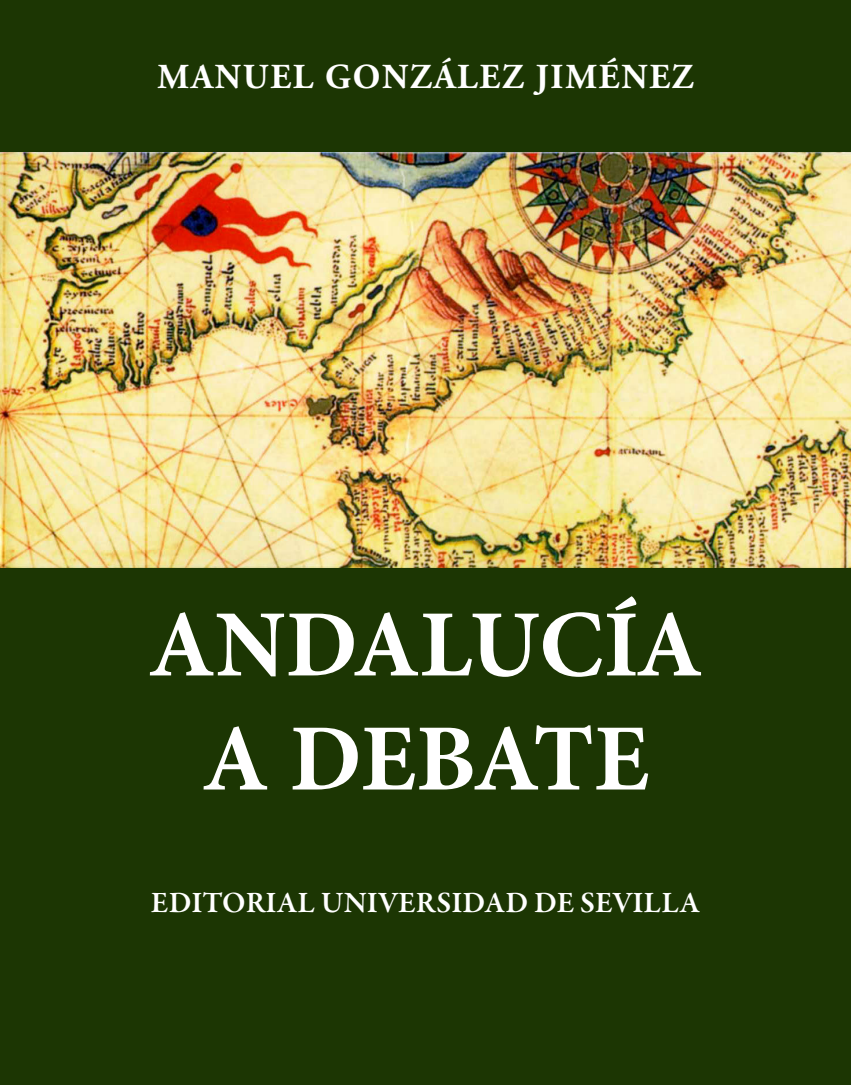
<style>
.page{position:relative;width:851px;height:1085px;background:#fff}
.page>*{position:absolute;margin:0;border:0;box-sizing:border-box;transform-origin:0 0}
.t1{font:700 95px/114px "Minion Pro";color:#fff;text-align:center}
.t2{font:700 35px "Adobe Garamond Pro";letter-spacing:.05em;color:#fff}
.t3{font:600 30px "Garamond Premr Pro";color:#fff}
</style>
<div class="page">
<div style="left:0;top:0;width:850px;height:1084px;background:#1c3603"></div>
<img style="left:0;top:152px;width:850px;height:415px">
<p class="t2" style="left:157px;top:57px;width:537px">MANUEL GONZÁLEZ JIMÉNEZ</p>
<h1 class="t1" style="left:148px;top:586px;width:556px">ANDALUCÍA<br>A DEBATE</h1>
<p class="t3" style="left:151px;top:884px;width:550px">EDITORIAL UNIVERSIDAD DE SEVILLA</p>
</div>
